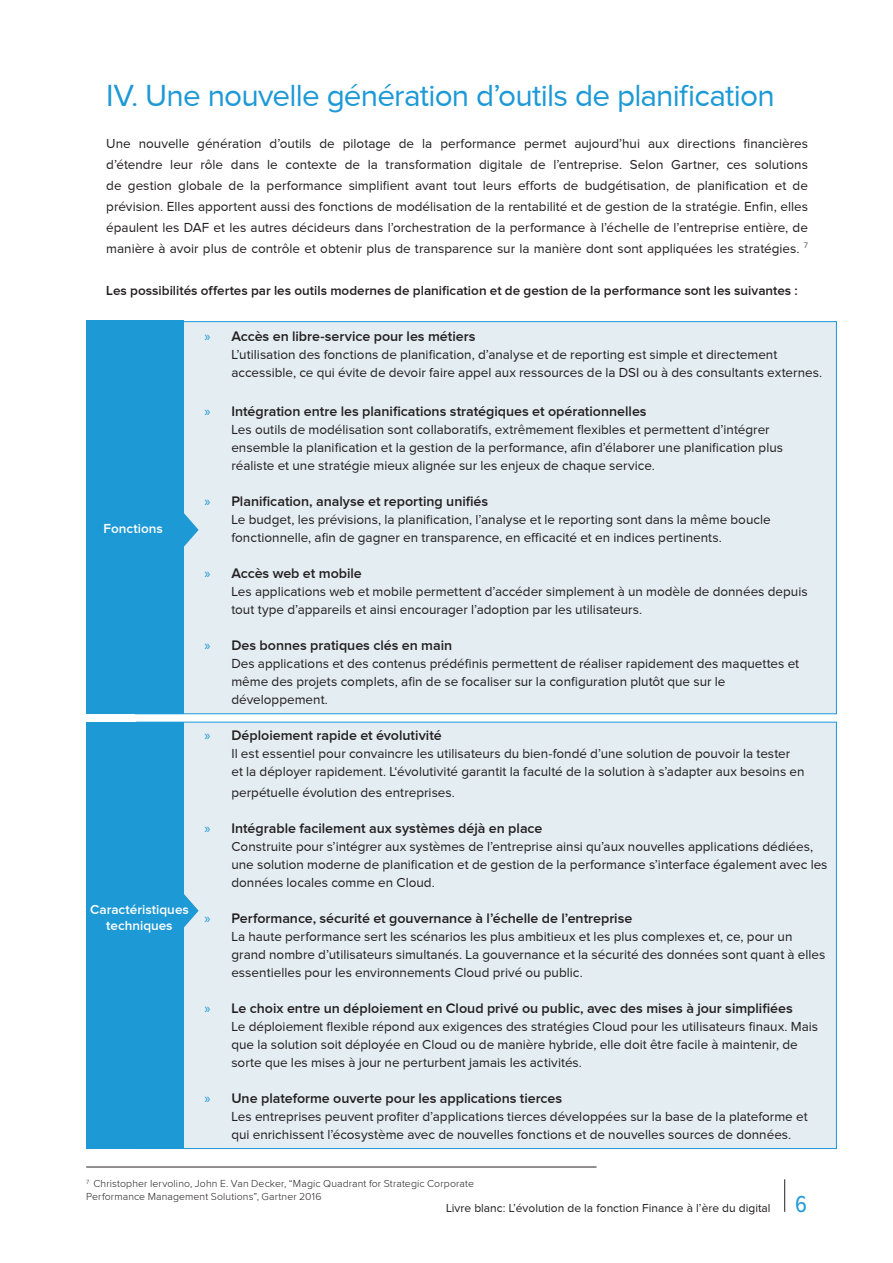
<style>
.page{position:relative;width:893px;height:1263px;background:#fff}
.page>*{position:absolute;margin:0;border:0;box-sizing:border-box;transform-origin:0 0}
.Jdx_-_H2_Content{font:31.5px "Proxima Nova";letter-spacing:-.025em;color:#1d99d6}
.t1{font:600 14.25px "Proxima Nova";color:#231f20}
.Jdx_-_Content{font:13.5px/18px "Proxima Nova";color:#231f20}
.Jdx_-_Content-2{font:600 13.5px "Proxima Nova";color:#231f20}
.t2{font:600 13.5px/16.2px "Proxima Nova";color:#fff;text-align:center}
.t3{font:12px "Proxima Nova";color:#231f20}
.t4{font:300 10.5px/12.6px "Proxima Nova";letter-spacing:.01em;color:#231f20}
.s1{font-family:"Myriad Pro";font-weight:400;color:#1d99d6}
.s2{font-family:"Proxima Nova Cond";font-size:24px;color:#1d99d6}
</style>
<div class="page">
<hr style="left:784px;top:1179px;width:1px;height:33px;background:#231f20">
<div style="left:135px;top:321px;width:702px;height:393px;background:#e4edf2;border:1px solid #1d99d6"></div>
<div style="left:136px;top:722px;width:701px;height:427px;background:#e4edf2;border:1px solid #1d99d6"></div>
<div style="left:86px;top:321px;width:98px;height:393px;background:#1d99d6"></div>
<div style="left:86px;top:722px;width:98px;height:427px;background:#1d99d6"></div>
<svg style="left:184px;top:513px;width:15px;height:34px"></svg>
<svg style="left:184px;top:894px;width:15px;height:34px"></svg>
<hr style="left:86px;top:1167px;width:510px;height:1px;background:#231f20">
<p class="Jdx_-_H2_Content" style="left:106px;top:78px;width:670px">IV. Une nouvelle génération d’outils de planification</p>
<p class="Jdx_-_Content" style="left:106px;top:133px;width:703px;line-height:21px;text-align:justify">Une nouvelle génération d’outils de pilotage de la performance permet aujourd’hui aux directions financières d’étendre leur rôle dans le contexte de la transformation digitale de l’entreprise. Selon Gartner, ces solutions de gestion globale de la performance simplifient avant tout leurs efforts de budgétisation, de planification et de prévision. Elles apportent aussi des fonctions de modélisation de la rentabilité et de gestion de la stratégie. Enfin, elles épaulent les DAF et les autres décideurs dans l’orchestration de la performance à l’échelle de l’entreprise entière, de manière à avoir plus de contrôle et obtenir plus de transparence sur la manière dont sont appliquées les stratégies. <sup>7</sup></p>
<p class="Jdx_-_Content-2" style="left:106px;top:283px;width:693px">Les possibilités offertes par les outils modernes de planification et de gestion de la performance sont les suivantes :</p>
<p class="t1" style="left:204px;top:328px;width:273px"><span class="s1">»</span> Accès en libre-service pour les métiers</p>
<p class="Jdx_-_Content" style="left:231px;top:345px;width:592px">L’utilisation des fonctions de planification, d’analyse et de reporting est simple et directement accessible, ce qui évite de devoir faire appel aux ressources de la DSI ou à des consultants externes.</p>
<p class="t1" style="left:204px;top:403px;width:444px"><span class="s1">»</span> Intégration entre les planifications stratégiques et opérationnelles</p>
<p class="Jdx_-_Content" style="left:231px;top:420px;width:553px">Les outils de modélisation sont collaboratifs, extrêmement flexibles et permettent d’intégrer ensemble la planification et la gestion de la performance, afin d’élaborer une planification plus réaliste et une stratégie mieux alignée sur les enjeux de chaque service.</p>
<p class="t1" style="left:204px;top:493px;width:285px"><span class="s1">»</span> Planification, analyse et reporting unifiés</p>
<p class="Jdx_-_Content" style="left:231px;top:510px;width:541px">Le budget, les prévisions, la planification, l’analyse et le reporting sont dans la même boucle fonctionnelle, afin de gagner en transparence, en efficacité et en indices pertinents.</p>
<p class="t1" style="left:204px;top:565px;width:159px"><span class="s1">»</span> Accès web et mobile</p>
<p class="Jdx_-_Content" style="left:231px;top:582px;width:578px">Les applications web et mobile permettent d’accéder simplement à un modèle de données depuis tout type d’appareils et ainsi encourager l’adoption par les utilisateurs.</p>
<p class="t1" style="left:204px;top:637px;width:249px"><span class="s1">»</span> Des bonnes pratiques clés en main</p>
<p class="Jdx_-_Content" style="left:231px;top:654px;width:569px">Des applications et des contenus prédéfinis permettent de réaliser rapidement des maquettes et même des projets complets, afin de se focaliser sur la configuration plutôt que sur le développement.</p>
<p class="t1" style="left:204px;top:728px;width:239px"><span class="s1">»</span> Déploiement rapide et évolutivité</p>
<p class="Jdx_-_Content" style="left:231px;top:745px;width:575px">Il est essentiel pour convaincre les utilisateurs du bien-fondé d’une solution de pouvoir la tester et la déployer rapidement. L‘évolutivité garantit la faculté de la solution à s’adapter aux besoins en</p>
<p class="Jdx_-_Content" style="left:231px;top:784px;width:225px">perpétuelle évolution des entreprises.</p>
<p class="t1" style="left:204px;top:821px;width:340px"><span class="s1">»</span> Intégrable facilement aux systèmes déjà en place</p>
<p class="Jdx_-_Content" style="left:231px;top:838px;width:598px">Construite pour s’intégrer aux systèmes de l’entreprise ainsi qu’aux nouvelles applications dédiées, une solution moderne de planification et de gestion de la performance s’interface également avec les données locales comme en Cloud.</p>
<p class="t1" style="left:204px;top:911px;width:429px"><span class="s1">»</span> Performance, sécurité et gouvernance à l’échelle de l’entreprise</p>
<p class="Jdx_-_Content" style="left:231px;top:928px;width:596px">La haute performance sert les scénarios les plus ambitieux et les plus complexes et, ce, pour un grand nombre d’utilisateurs simultanés. La gouvernance et la sécurité des données sont quant à elles essentielles pour les environnements Cloud privé ou public.</p>
<p class="t1" style="left:204px;top:1001px;width:590px"><span class="s1">»</span> Le choix entre un déploiement en Cloud privé ou public, avec des mises à jour simplifiées</p>
<p class="Jdx_-_Content" style="left:231px;top:1018px;width:588px">Le déploiement flexible répond aux exigences des stratégies Cloud pour les utilisateurs finaux. Mais que la solution soit déployée en Cloud ou de manière hybride, elle doit être facile à maintenir, de sorte que les mises à jour ne perturbent jamais les activités.</p>
<p class="t1" style="left:204px;top:1091px;width:359px"><span class="s1">»</span> Une plateforme ouverte pour les applications tierces</p>
<p class="Jdx_-_Content" style="left:231px;top:1108px;width:578px">Les entreprises peuvent profiter d’applications tierces développées sur la base de la plateforme et qui enrichissent l’écosystème avec de nouvelles fonctions et de nouvelles sources de données.</p>
<p class="t4" style="left:86px;top:1177px;width:389px"><sup>7</sup> Christopher Iervolino, John E. Van Decker, “Magic Quadrant for Strategic Corporate<br>Performance Management Solutions”, Gartner 2016</p>
<p class="t2" style="left:103px;top:520px;width:61px">Fonctions</p>
<p class="t2" style="left:90px;top:901px;width:100px">Caractéristiques techniques</p>
<p class="t3" style="left:446px;top:1201px;width:362px">Livre blanc: L’évolution de la fonction Finance à l’ère du digital <span class="s2">6</span></p>
</div>
